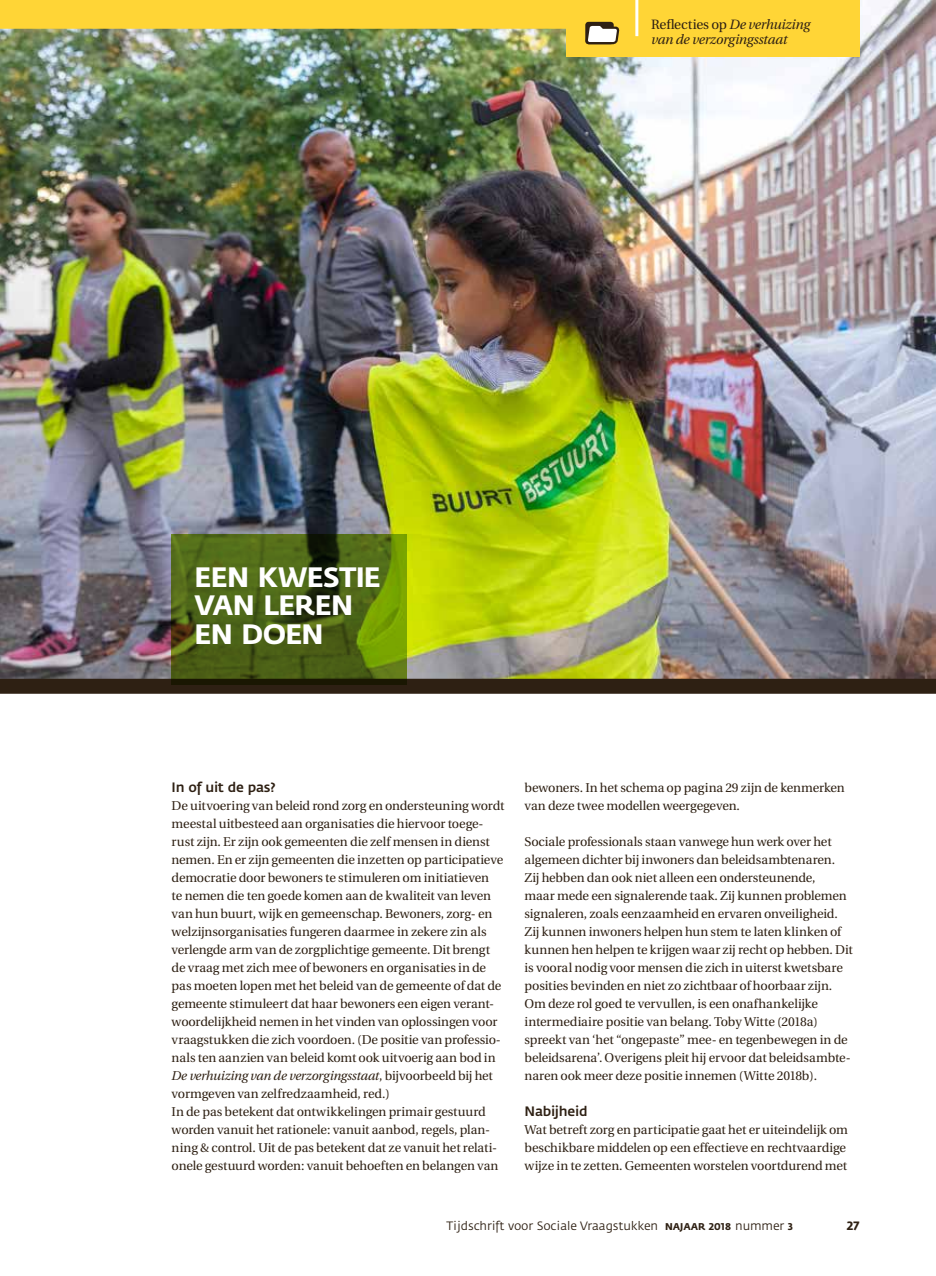
<style>
.page{position:relative;width:936px;height:1276px;background:#fff}
.page>*{position:absolute;margin:0;border:0;box-sizing:border-box;transform-origin:0 0}
.t1{font:700 27.75px/28.5px "Fedra Sans";letter-spacing:-.03em;color:#fff}
.t2{font:italic 13.5px/15px "Utopia";letter-spacing:-.015em;color:#2e2013}
.t3{font:13.5px "Fedra Sans Medium TF";letter-spacing:-.015em;color:#2e2013}
.t4{font:12.75px/18px "Utopia";letter-spacing:-.01em;color:#2e2013}
.t5{font:12px "Fedra Sans";letter-spacing:-.01em;color:#2e2013}
.t6{font:700 12px "Fedra Sans";color:#2e2013}
.s1{font-style:normal}
.s2{font-style:italic}
.s3{font-weight:700;font-size:9.75px}
</style>
<div class="page">
<img style="left:0;top:0;width:935px;height:679px">
<div style="left:0;top:679px;width:935px;height:15px;background:#2e2013"></div>
<svg style="left:172px;top:534px;width:235px;height:150px;background:#4d6312"></svg>
<div style="left:0;top:0;width:851px;height:29px;background:#ffd536"></div>
<div style="left:565px;top:0;width:294px;height:57px;background:#ffd536"></div>
<hr style="left:635px;top:0;width:3px;height:36px;background:#fff">
<div style="left:585px;top:22px;width:28px;height:22px;border:2px solid #2e2013;border-radius:2px"></div>
<svg style="left:585px;top:23px;width:35px;height:22px"></svg>
<p class="t2" style="left:651px;top:17px;width:160px"><span class="s1">Reflecties op</span> De verhuizing van de verzorgingsstaat</p>
<h1 class="t1" style="left:195px;top:563px;width:188px">EEN KWESTIE<br>VAN LEREN<br>EN DOEN</h1>
<p class="t3" style="left:172px;top:780px;width:106px">In of uit de pas?</p>
<p class="t4" style="left:172px;top:797px;width:334px">De uitvoering van beleid rond zorg en ondersteuning wordt meestal uitbesteed aan organisaties die hiervoor toege&shy;rust zijn. Er zijn ook gemeenten die zelf mensen in dienst nemen. En er zijn gemeenten die inzetten op participatieve democratie door bewoners te stimuleren om initiatieven<br>te nemen die ten goede komen aan de kwaliteit van leven van hun buurt, wijk en gemeenschap. Bewoners, zorg- en welzijnsorganisaties fungeren daarmee in zekere zin als verlengde arm van de zorgplichtige gemeente. Dit brengt de vraag met zich mee of bewoners en organisaties in de pas moeten lopen met het beleid van de gemeente of dat de gemeente stimuleert dat haar bewoners een eigen verant&shy;woordelijkheid nemen in het vinden van oplossingen voor vraagstukken die zich voordoen. (De positie van professio&shy;nals ten aanzien van beleid komt ook uitvoerig aan bod in <span class="s2">De verhuizing van de verzorgingsstaat</span>, bijvoorbeeld bij het vormgeven van zelfredzaamheid, red.)<br>In de pas betekent dat ontwikkelingen primair gestuurd worden vanuit het rationele: vanuit aanbod, regels, plan&shy;ning &amp; control. Uit de pas betekent dat ze vanuit het relati&shy;onele gestuurd worden: vanuit behoeften en belangen van</p>
<p class="t4" style="left:524px;top:779px;width:322px">bewoners. In het schema op pagina 29 zijn de kenmerken van deze twee modellen weergegeven.</p>
<p class="t4" style="left:524px;top:833px;width:330px">Sociale professionals staan vanwege hun werk over het algemeen dichter bij inwoners dan beleidsambtenaren.<br>Zij hebben dan ook niet alleen een ondersteunende,<br>maar mede een signalerende taak. Zij kunnen problemen signaleren, zoals eenzaamheid en ervaren onveiligheid.<br>Zij kunnen inwoners helpen hun stem te laten klinken of kunnen hen helpen te krijgen waar zij recht op hebben. Dit is vooral nodig voor mensen die zich in uiterst kwetsbare posities bevinden en niet zo zichtbaar of hoorbaar zijn.<br>Om deze rol goed te vervullen, is een onafhankelijke intermediaire positie van belang. Toby Witte (2018a) spreekt van ‘het “ongepaste” mee- en tegenbewegen in de beleidsarena’. Overigens pleit hij ervoor dat beleidsambte&shy;naren ook meer deze positie innemen (Witte 2018b).</p>
<p class="t3" style="left:524px;top:1104px;width:64px">Nabijheid</p>
<p class="t4" style="left:524px;top:1121px;width:325px">Wat betreft zorg en participatie gaat het er uiteindelijk om beschikbare middelen op een effectieve en rechtvaardige wijze in te zetten. Gemeenten worstelen voortdurend met</p>
<p class="t5" style="left:446px;top:1219px;width:348px">Tijdschrift voor Sociale Vraagstukken <span class="s3">NAJAAR 2018</span> nummer <span class="s3">3</span></p>
<p class="t6" style="left:846px;top:1218px;width:14px">27</p>
</div>
